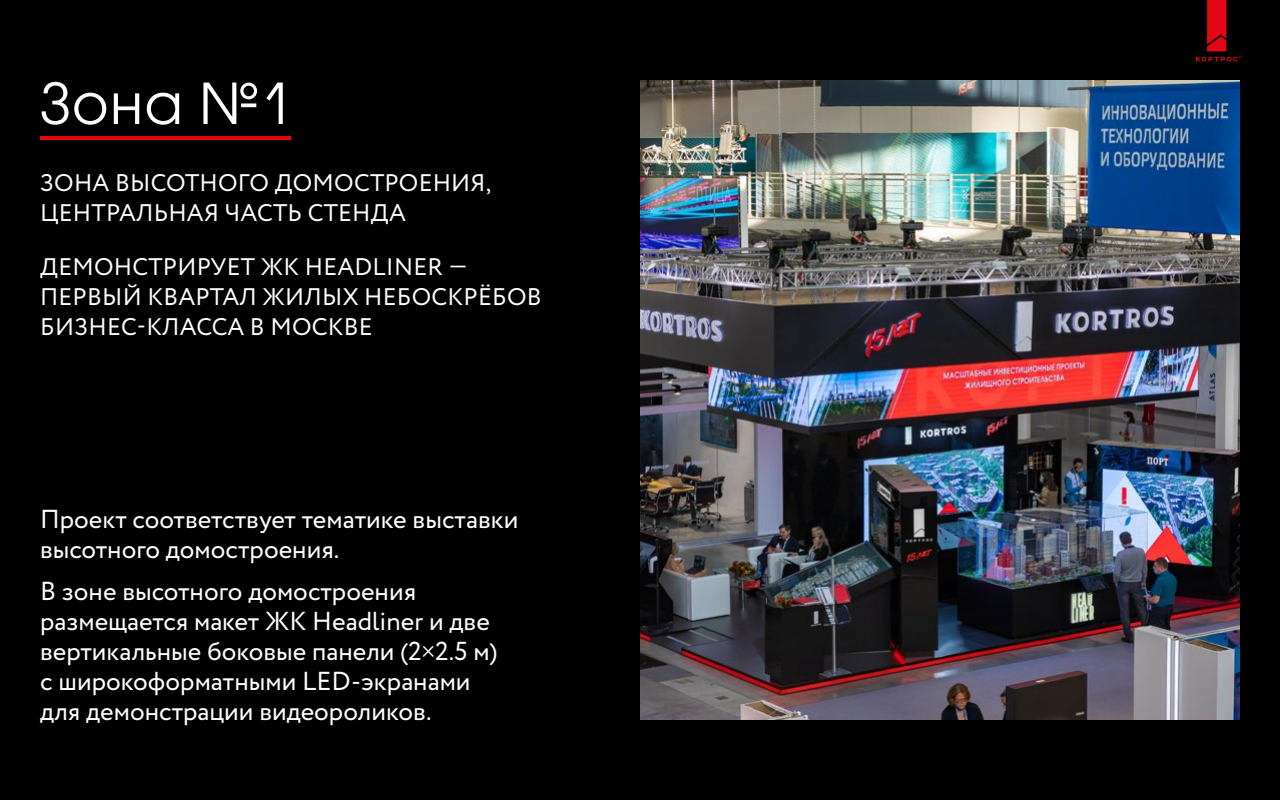
<style>
.page{position:relative;width:1280px;height:800px;background:#000}
.page>*{position:absolute;margin:0;border:0;box-sizing:border-box;transform-origin:0 0}
.t1{font:56px "Avant Garde Gothic C";color:#fff}
.t2{font:26px/30px "Circe";color:#fff}
.t3{font:24px/30px "Circe";letter-spacing:.01em;color:#fff}
.s1{font-family:"Roboto Slab";font-weight:300}
</style>
<div class="page">
<svg style="left:1196px;top:0;width:45px;height:61px"></svg>
<img style="left:640px;top:80px;width:600px;height:640px">
<hr style="left:40px;top:136px;width:251px;height:4px;background:#e30613">
<h1 class="t1" style="left:40px;top:71px;width:253px">Зона №1</h1>
<p class="t3" style="left:40px;top:168px;width:452px">ЗОНА ВЫСОТНОГО ДОМОСТРОЕНИЯ,<br>ЦЕНТРАЛЬНАЯ ЧАСТЬ СТЕНДА</p>
<p class="t3" style="left:40px;top:252px;width:503px">ДЕМОНСТРИРУЕТ ЖК HEADLINER —<br>ПЕРВЫЙ КВАРТАЛ ЖИЛЫХ НЕБОСКРЁБОВ<br>БИЗНЕС-КЛАССА В МОСКВЕ</p>
<p class="t2" style="left:40px;top:505px;width:480px">Проект соответствует тематике выставки высотного домостроения.</p>
<p class="t2" style="left:40px;top:577px;width:459px">В зоне высотного домостроения размещается макет ЖК Headliner и две вертикальные боковые панели (2<span class="s1">×</span>2.5 м) с широкоформатными LED-экранами для демонстрации видеороликов.</p>
</div>
